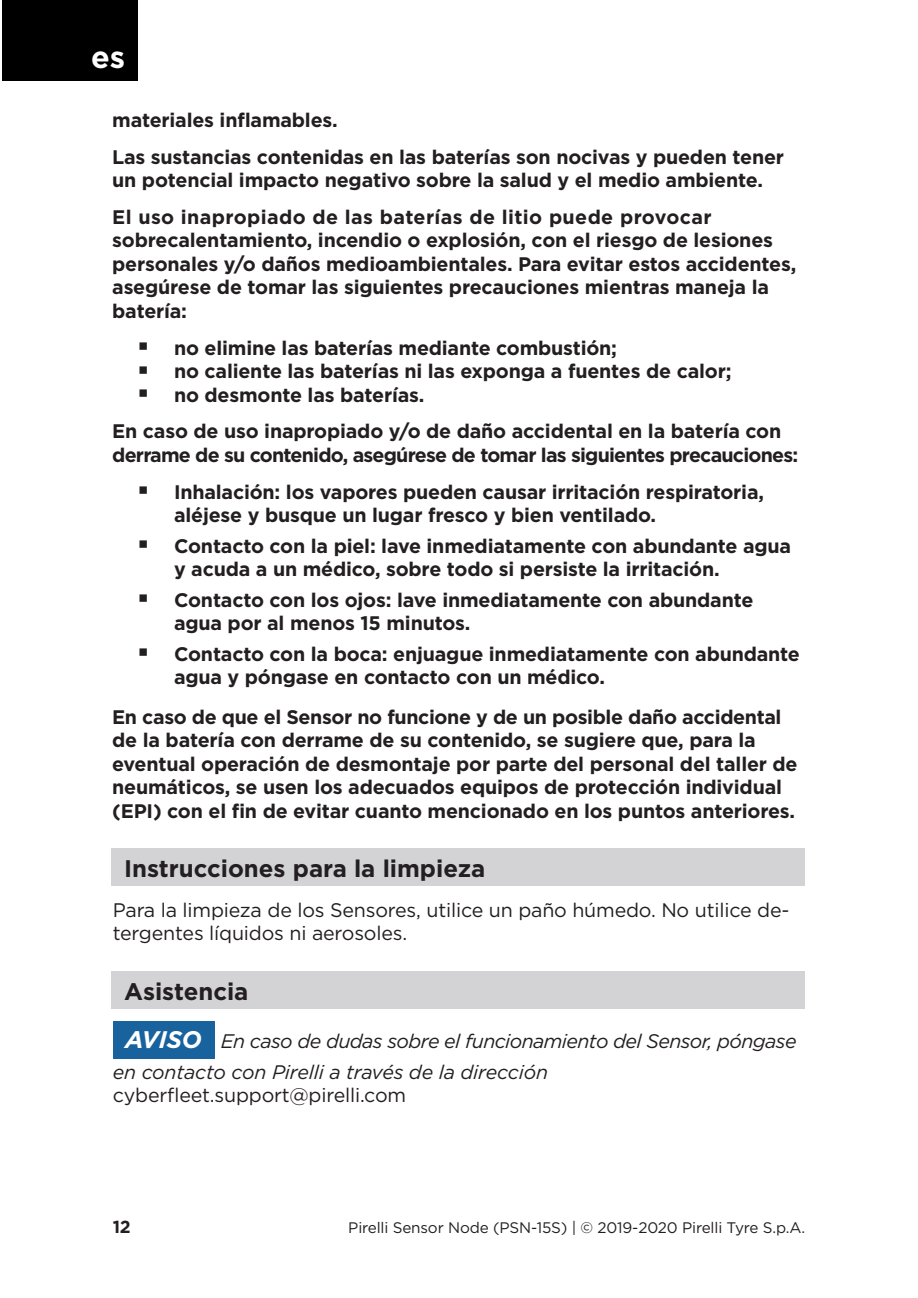
<style>
.page{position:relative;width:918px;height:1298px;background:#fff}
.page>*{position:absolute;margin:0;border:0;box-sizing:border-box;transform-origin:0 0}
.t1{font:700 30.6px "Gotham";color:#fff}
.t2{font:700 24px "Gotham";color:#231f20}
.t3{font:700 19.6px/23.6px "Gotham";letter-spacing:-.01em;color:#231f20}
.t4{font:19.6px/23.6px "Gotham";letter-spacing:-.01em;color:#231f20}
.t5{font:700 19.6px/23.6px "Gotham";letter-spacing:-.04em;color:#231f20}
.t6{font:italic 19.6px/30.6px "Gotham";letter-spacing:-.03em;color:#231f20}
.t7{font:700 17.4px "Gotham";color:#231f20}
.t8{font:15.2px "Gotham";letter-spacing:-.01em;color:#231f20}
.s1{font-weight:700;font-size:24px;color:#fff}
</style>
<div class="page">
<div style="left:2px;top:0;width:136px;height:80px;background:#000"></div>
<div style="left:112px;top:849px;width:693px;height:37px;background:#d3d2d5"></div>
<div style="left:112px;top:971px;width:693px;height:37px;background:#d3d2d5"></div>
<div style="left:113px;top:1021px;width:102px;height:38px;background:#18639e"></div>
<h1 class="t1" style="left:91px;top:46px;width:36px">es</h1>
<p class="t3" style="left:112px;top:103px;width:673px;line-height:36.6px">materiales inflamables.<br>Las sustancias contenidas en las baterías son nocivas y pueden tener</p>
<p class="t3" style="left:112px;top:164px;width:652px;line-height:36.6px">un potencial impacto negativo sobre la salud y el medio ambiente.<br>El uso inapropiado de las baterías de litio puede provocar</p>
<p class="t3" style="left:112px;top:230px;width:686px">sobrecalentamiento, incendio o explosión, con el riesgo de lesiones personales y/o daños medioambientales. Para evitar estos accidentes, asegúrese de tomar las siguientes precauciones mientras maneja la batería:</p>
<p class="t3" style="left:174px;top:337px;width:559px">no elimine las baterías mediante combustión;<br>no caliente las baterías ni las exponga a fuentes de calor; no desmonte las baterías.</p>
<p class="t5" style="left:112px;top:421px;width:688px">En caso de uso inapropiado y/o de daño accidental en la batería con derrame de su contenido, asegúrese de tomar las siguientes precauciones:</p>
<p class="t3" style="left:174px;top:481px;width:592px">Inhalación: los vapores pueden causar irritación respiratoria, aléjese y busque un lugar fresco y bien ventilado.</p>
<p class="t3" style="left:174px;top:535px;width:619px">Contacto con la piel: lave inmediatamente con abundante agua y acuda a un médico, sobre todo si persiste la irritación.</p>
<p class="t3" style="left:174px;top:590px;width:581px">Contacto con los ojos: lave inmediatamente con abundante agua por al menos 15 minutos.</p>
<p class="t3" style="left:174px;top:644px;width:627px">Contacto con la boca: enjuague inmediatamente con abundante agua y póngase en contacto con un médico.</p>
<p class="t3" style="left:112px;top:706px;width:687px">En caso de que el Sensor no funcione y de un posible daño accidental de la batería con derrame de su contenido, se sugiere que, para la eventual operación de desmontaje por parte del personal del taller de neumáticos, se usen los adecuados equipos de protección individual (EPI) con el fin de evitar cuanto mencionado en los puntos anteriores.</p>
<p class="t2" style="left:124px;top:860px;width:363px">Instrucciones para la limpieza</p>
<p class="t4" style="left:113px;top:900px;width:678px">Para la limpieza de los Sensores, utilice un paño húmedo. No utilice de&shy;tergentes líquidos ni aerosoles.</p>
<p class="t2" style="left:124px;top:982px;width:126px">Asistencia</p>
<p class="t6" style="left:113px;top:1027px;width:685px;text-indent:12px"><span class="s1">AVISO</span> En caso de dudas sobre el funcionamiento del Sensor, póngase en contacto con Pirelli a través de la dirección</p>
<p class="t4" style="left:113px;top:1085px;width:295px">cyberfleet.support@pirelli.com</p>
<p class="t7" style="left:113px;top:1221px;width:20px">12</p>
<p class="t8" style="left:348px;top:1222px;width:458px">Pirelli Sensor Node (PSN-15S) | © 2019-2020 Pirelli Tyre S.p.A.</p>
</div>
